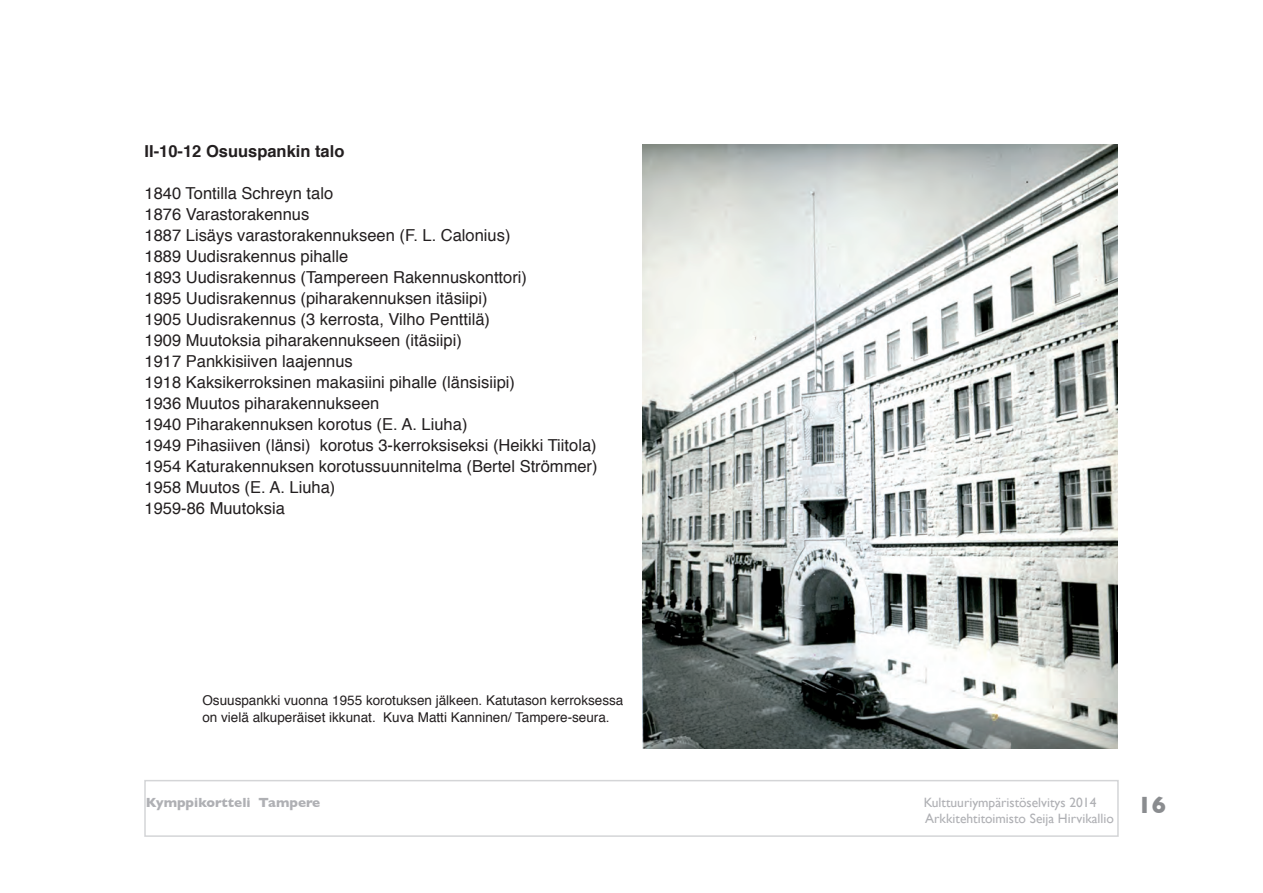
<style>
.page{position:relative;width:1263px;height:893px;background:#fff}
.page>*{position:absolute;margin:0;border:0;box-sizing:border-box;transform-origin:0 0}
.t1{font:16.5px/21px "Helvetica";color:#231f20}
.t2{font:700 16.5px "Helvetica";color:#231f20}
.t3{font:13.5px/16.2px "Helvetica";color:#231f20}
.t4{font:13.5px/16.2px "Gill Sans";color:#afb0b4}
.t5{font:700 13.5px "Gill Sans";color:#afb0b4}
</style>
<div class="page">
<div style="left:144px;top:780px;width:975px;height:57px;border:2px solid #d4d5d7"></div>
<img style="left:642px;top:145px;width:475px;height:603px">
<p class="t2" style="left:145px;top:138px;width:201px">II-10-12 Osuuspankin talo</p>
<p class="t1" style="left:145px;top:183px;width:455px">1840 Tontilla Schreyn talo<br>1876 Varastorakennus<br>1887 Lisäys varastorakennukseen (F. L. Calonius)<br>1889 Uudisrakennus pihalle<br>1893 Uudisrakennus (Tampereen Rakennuskonttori)<br>1895 Uudisrakennus (piharakennuksen itäsiipi)<br>1905 Uudisrakennus (3 kerrosta, Vilho Penttilä)<br>1909 Muutoksia piharakennukseen (itäsiipi)<br>1917 Pankkisiiven laajennus<br>1918 Kaksikerroksinen makasiini pihalle (länsisiipi)<br>1936 Muutos piharakennukseen<br>1940 Piharakennuksen korotus (E. A. Liuha)<br>1949 Pihasiiven (länsi) korotus 3-kerroksiseksi (Heikki Tiitola)<br>1954 Katurakennuksen korotussuunnitelma (Bertel Strömmer)<br>1958 Muutos (E. A. Liuha)<br>1959-86 Muutoksia</p>
<p class="t3" style="left:202px;top:693px;width:422px">Osuuspankki vuonna 1955 korotuksen jälkeen. Katutason kerroksessa on vielä alkuperäiset ikkunat. Kuva Matti Kanninen/ Tampere-seura.</p>
<p class="t5" style="left:146px;top:794px;width:176px">Kymppikortteli Tampere</p>
<p class="t4" style="left:924px;top:794px;width:244px">Kulttuuriympäristöselvitys 2014<br>Arkkitehtitoimisto Seija Hirvikallio <sup>16</sup></p>
</div>
